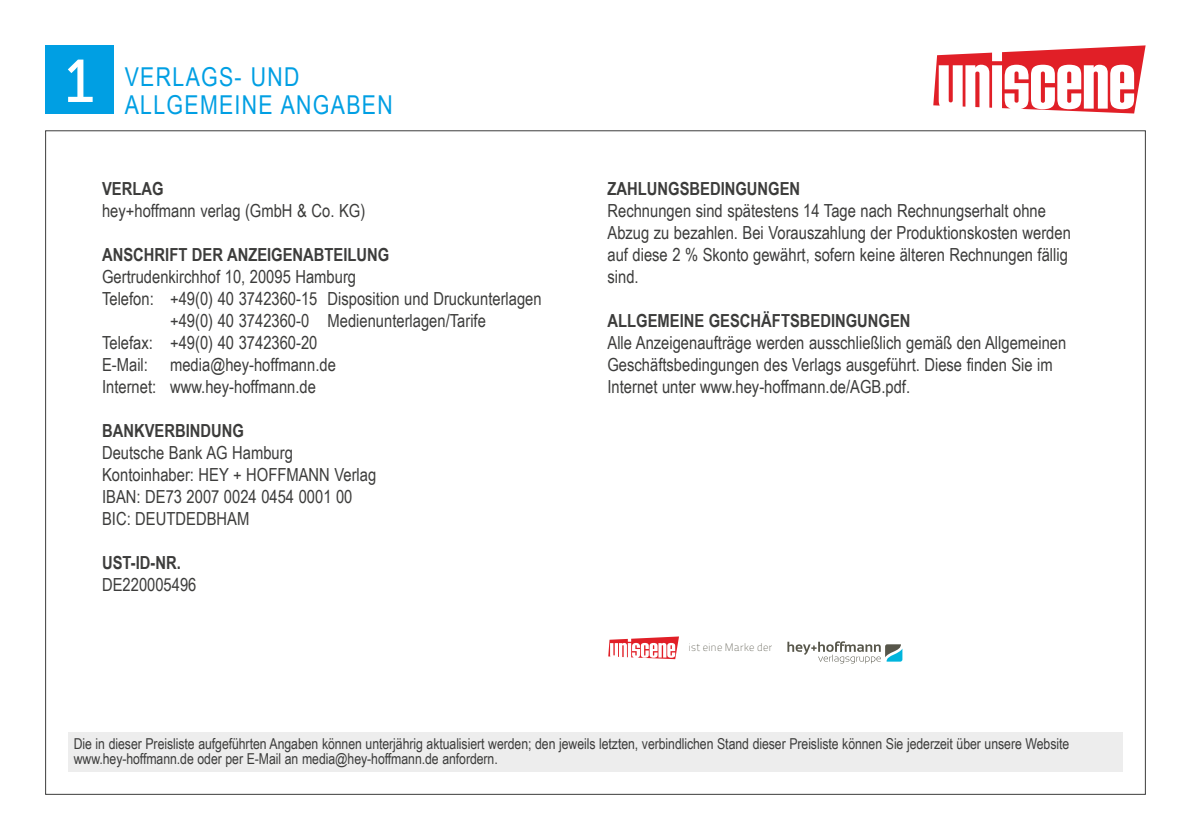
<style>
.page{position:relative;width:1191px;height:840px;background:#fff}
.page>*{position:absolute;margin:0;border:0;box-sizing:border-box;transform-origin:0 0}
.t1{font:60px "Museo 500";color:#fff}
.t2{font:26px/28px "Arial Narrow";letter-spacing:.05em;color:#009fe3}
.t3{font:18px/22px "Arial Narrow";color:#3c3c3b}
.t4{font:700 18px "Arial Narrow";color:#3c3c3b}
.t5{font:15px/15px "Arial Narrow";letter-spacing:-.005em;color:#3c3c3b}
.t6{font:100 10.6px "Titillium";letter-spacing:.035em;color:#57564a}
</style>
<div class="page">
<div style="left:45px;top:45px;width:68px;height:68px;background:#009fe3"></div>
<svg style="left:933px;top:45px;width:212px;height:68px"></svg>
<div style="left:68px;top:731px;width:1055px;height:40px;background:#ededed"></div>
<svg style="left:608px;top:636px;width:71px;height:22px"></svg>
<svg style="left:787px;top:641px;width:115px;height:22px"></svg>
<h1 class="t1" style="left:64px;top:48px;width:32px">1</h1>
<h2 class="t2" style="left:125px;top:61px;width:269px">VERLAGS- UND<br>ALLGEMEINE ANGABEN</h2>
<p class="t4" style="left:102px;top:175px;width:63px">VERLAG</p>
<p class="t3" style="left:102px;top:199px;width:265px">hey+hoffmann verlag (GmbH &amp; Co. KG)</p>
<p class="t4" style="left:102px;top:241px;width:289px">ANSCHRIFT DER ANZEIGENABTEILUNG</p>
<p class="t3" style="left:102px;top:264px;width:255px">Gertrudenkirchhof 10, 20095 Hamburg</p>
<p class="t3" style="left:102px;top:286px;width:441px">Telefon: +49(0) 40 3742360-15 Disposition und Druckunterlagen</p>
<p class="t3" style="left:170px;top:308px;width:317px">+49(0) 40 3742360-0 Medienunterlagen/Tarife</p>
<p class="t3" style="left:102px;top:330px;width:217px">Telefax: +49(0) 40 3742360-20</p>
<p class="t3" style="left:102px;top:352px;width:235px">E-Mail: media@hey-hoffmann.de</p>
<p class="t3" style="left:102px;top:374px;width:215px">Internet: www.hey-hoffmann.de</p>
<p class="t4" style="left:102px;top:417px;width:143px">BANKVERBINDUNG</p>
<p class="t3" style="left:102px;top:440px;width:276px">Deutsche Bank AG Hamburg<br>Kontoinhaber: HEY + HOFFMANN Verlag<br>IBAN: DE73 2007 0024 0454 0001 00<br>BIC: DEUTDEDBHAM</p>
<p class="t4" style="left:102px;top:548px;width:80px">UST-ID-NR.</p>
<p class="t3" style="left:102px;top:572px;width:96px">DE220005496</p>
<p class="t4" style="left:607px;top:174px;width:194px">ZAHLUNGSBEDINGUNGEN</p>
<p class="t3" style="left:607px;top:198px;width:465px">Rechnungen sind spätestens 14 Tage nach Rechnungserhalt ohne Abzug zu bezahlen. Bei Vorauszahlung der Produktionskosten werden auf diese 2 % Skonto gewährt, sofern keine älteren Rechnungen fällig sind.</p>
<p class="t4" style="left:607px;top:306px;width:304px">ALLGEMEINE GESCHÄFTSBEDINGUNGEN</p>
<p class="t3" style="left:607px;top:330px;width:460px">Alle Anzeigenaufträge werden ausschließlich gemäß den Allgemeinen<br>Geschäftsbedingungen des Verlags ausgeführt. Diese finden Sie im<br>Internet unter www.hey-hoffmann.de/AGB.pdf.</p>
<p class="t6" style="left:688px;top:639px;width:85px">ist eine Marke der</p>
<p class="t5" style="left:74px;top:735px;width:997px">Die in dieser Preisliste aufgeführten Angaben können unterjährig aktualisiert werden; den jeweils letzten, verbindlichen Stand dieser Preisliste können Sie jederzeit über unsere Website www.hey-hoffmann.de oder per E-Mail an media@hey-hoffmann.de anfordern.</p>
</div>
